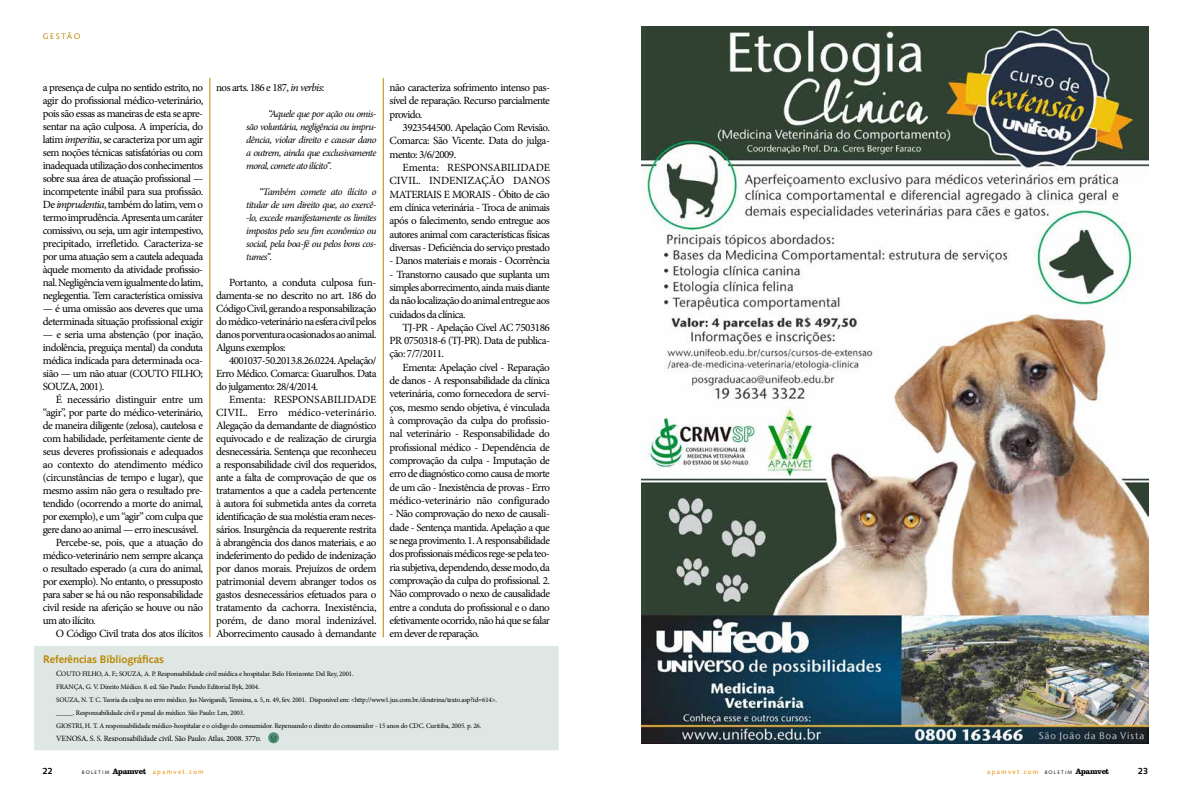
<style>
.page{position:relative;width:1191px;height:794px;background:#fff}
.page>*{position:absolute;margin:0;border:0;box-sizing:border-box;transform-origin:0 0}
.t1{font:11px/13px "Minion Pro";letter-spacing:-.05em;color:#000;text-align:justify}
.t2{font:11px "Minion Pro";letter-spacing:-.03em;color:#000}
.t3{font:11px "Minion Pro";letter-spacing:-.025em;color:#000}
.t4{font:700 11px "Syntax LT Std";letter-spacing:-.01em;color:#b98600}
.t5{font:italic 10px/13px "Minion Pro";letter-spacing:-.055em;color:#000;text-align:justify}
.t6{font:700 9px "Syntax LT Std";color:#000}
.t7{font:8px "Minion Pro";letter-spacing:-.02em;color:#000}
.t8{font:8px "Syntax LT Std";letter-spacing:.2em;color:#b98600}
.t9{font:7px/13px "Minion Pro";letter-spacing:-.02em;color:#000}
.t10{font:6.5px "Syntax LT Std";letter-spacing:.2em;color:#e78c00}
.s1{font-style:italic}
.s2{font-size:8px}
.s3{font-size:5px;color:#000}
.s4{font-family:"Clarendon LT Std";font-weight:700;font-size:8px;color:#000}
</style>
<div class="page">
<hr style="left:210px;top:78px;width:1px;height:559px;background:#b98600">
<hr style="left:383px;top:78px;width:1px;height:559px;background:#b98600">
<img style="left:641px;top:26px;width:507px;height:717px">
<div style="left:34px;top:646px;width:525px;height:104px;background:#dee7e4"></div>
<div style="left:268px;top:732px;width:11px;height:11px;background:#579588;border-radius:50%"></div>
<svg style="left:270px;top:733px;width:7px;height:9px"></svg>
<p class="t8" style="left:43px;top:32px;width:39px">GESTÃO</p>
<p class="t1" style="left:43px;top:81px;width:162px">a presença de culpa no sentido estrito, no agir do profissional médico-veterinário, pois são essas as maneiras de esta se apre&shy;sentar na ação culposa. A imperícia, do latim <span class="s1">imperitia</span>, se caracteriza por um agir sem noções técnicas satisfatórias ou com inadequada utilização dos conhecimentos sobre sua área de atuação profissional — incompetente inábil para sua profissão.<br>De <span class="s1">imprudentia</span>, também do latim, vem o termo imprudência. Apresenta um caráter comissivo, ou seja, um agir intempestivo, precipitado, irrefletido. Caracteriza-se por uma atuação sem a cautela adequada àquele momento da atividade profissio&shy;nal. Negligência vem igualmente do latim, neglegentia. Tem característica omissiva</p>
<p class="t1" style="left:43px;top:302px;width:162px">— é uma omissão aos deveres que uma determinada situação profissional exigir</p>
<p class="t1" style="left:43px;top:328px;width:162px">— e seria uma abstenção (por inação, indolência, preguiça mental) da conduta médica indicada para determinada oca&shy;sião — um não atuar (COUTO FILHO; SOUZA, 2001).</p>
<p class="t3" style="left:56px;top:392px;width:149px">É necessário distinguir entre um</p>
<p class="t1" style="left:43px;top:406px;width:162px">“agir”, por parte do médico-veterinário,</p>
<p class="t1" style="left:43px;top:419px;width:162px">de maneira diligente (zelosa), cautelosa e</p>
<p class="t1" style="left:43px;top:432px;width:162px">com habilidade, perfeitamente ciente de</p>
<p class="t1" style="left:43px;top:445px;width:162px">seus deveres profissionais e adequados</p>
<p class="t2" style="left:43px;top:457px;width:162px">ao contexto do atendimento médico</p>
<p class="t1" style="left:43px;top:471px;width:162px">(circunstâncias de tempo e lugar), que</p>
<p class="t1" style="left:43px;top:484px;width:162px">mesmo assim não gera o resultado pre-</p>
<p class="t1" style="left:43px;top:497px;width:162px">tendido (ocorrendo a morte do animal,</p>
<p class="t1" style="left:43px;top:510px;width:162px">por exemplo), e um “agir” com culpa que</p>
<p class="t1" style="left:43px;top:523px;width:157px">gere dano ao animal — erro inescusável.</p>
<p class="t1" style="left:56px;top:536px;width:149px">Percebe-se, pois, que a atuação do</p>
<p class="t1" style="left:43px;top:549px;width:162px">médico-veterinário nem sempre alcança</p>
<p class="t1" style="left:43px;top:562px;width:162px">o resultado esperado (a cura do animal,</p>
<p class="t1" style="left:43px;top:575px;width:162px">por exemplo). No entanto, o pressuposto</p>
<p class="t1" style="left:43px;top:588px;width:162px">para saber se há ou não responsabilidade</p>
<p class="t1" style="left:43px;top:601px;width:162px">civil reside na aferição se houve ou não</p>
<p class="t1" style="left:43px;top:614px;width:54px">um ato ilícito.</p>
<p class="t1" style="left:56px;top:627px;width:149px">O Código Civil trata dos atos ilícitos</p>
<p class="t1" style="left:216px;top:81px;width:110px">nos arts. 186 e 187, <span class="s1">in verbis</span>:</p>
<p class="t5" style="left:246px;top:107px;width:132px;text-indent:22px">“Aquele que por ação ou omis&shy;são voluntária, negligência ou impru&shy;dência, violar direito e causar dano a outrem, ainda que exclusivamente moral, comete ato ilícito”.</p>
<p class="t5" style="left:246px;top:185px;width:132px;text-indent:13px">“Também comete ato ilícito o titular de um direito que, ao exercê--lo, excede manifestamente os limites impostos pelo seu fim econômico ou social, pela boa-fé ou pelos bons cos&shy;tumes”.</p>
<p class="t1" style="left:216px;top:276px;width:162px;text-indent:13px">Portanto, a conduta culposa fun&shy;damenta-se no descrito no art. 186 do Código Civil, gerando a responsabilização do médico-veterinário na esfera civil pelos danos porventura ocasionados ao animal.<br>Alguns exemplos:</p>
<p class="t1" style="left:216px;top:354px;width:162px;text-indent:13px">4001037-50.2013.8.26.0224. Apelação/ Erro Médico. Comarca: Guarulhos. Data do julgamento: 28/4/2014.</p>
<p class="t1" style="left:216px;top:393px;width:162px;text-indent:13px">Ementa: RESPONSABILIDADE CIVIL. Erro médico-veterinário.<br>Alegação da demandante de diagnóstico equivocado e de realização de cirurgia desnecessária. Sentença que reconheceu a responsabilidade civil dos requeridos, ante a falta de comprovação de que os tratamentos a que a cadela pertencente à autora foi submetida antes da correta identificação de sua moléstia eram neces&shy;sários. Insurgência da requerente restrita à abrangência dos danos materiais, e ao indeferimento do pedido de indenização por danos morais. Prejuízos de ordem patrimonial devem abranger todos os gastos desnecessários efetuados para o tratamento da cachorra. Inexistência, porém, de dano moral indenizável.<br>Aborrecimento causado à demandante</p>
<p class="t1" style="left:389px;top:81px;width:162px;line-height:13.3px">não caracteriza sofrimento intenso pas&shy;sível de reparação. Recurso parcialmente provido.</p>
<p class="t1" style="left:389px;top:121px;width:162px;line-height:13.3px;text-indent:13px">3923544500. Apelação Com Revisão.<br>Comarca: São Vicente. Data do julga&shy;mento: 3/6/2009.</p>
<p class="t1" style="left:389px;top:161px;width:162px;line-height:13.3px;text-indent:13px">Ementa: RESPONSABILIDADE CIVIL. INDENIZAÇÃO DANOS MATERIAIS E MORAIS - Óbito de cão em clínica veterinária - Troca de animais após o falecimento, sendo entregue aos autores animal com características físicas diversas - Deficiência do serviço prestado</p>
<p class="t1" style="left:389px;top:254px;width:162px">- Danos materiais e morais - Ocorrência</p>
<p class="t1" style="left:389px;top:267px;width:162px;line-height:13.3px">- Transtorno causado que suplanta um simples aborrecimento, ainda mais diante da não localização do animal entregue aos cuidados da clínica.</p>
<p class="t1" style="left:389px;top:321px;width:162px;line-height:13.3px;text-indent:13px">TJ-PR - Apelação Cível AC 7503186<br>PR 0750318-6 (TJ-PR). Data de publica&shy;ção: 7/7/2011.</p>
<p class="t1" style="left:389px;top:361px;width:162px;line-height:13.3px;text-indent:13px">Ementa: Apelação cível - Reparação de danos - A responsabilidade da clínica veterinária, como fornecedora de servi&shy;ços, mesmo sendo objetiva, é vinculada à comprovação da culpa do profissio&shy;nal veterinário - Responsabilidade do profissional médico - Dependência de comprovação da culpa - Imputação de erro de diagnóstico como causa de morte de um cão - Inexistência de provas - Erro médico-veterinário não configurado</p>
<p class="t1" style="left:389px;top:507px;width:162px;line-height:13.3px">- Não comprovação do nexo de causali&shy;dade - Sentença mantida. Apelação a que se nega provimento. 1. A responsabilidade dos profissionais médicos rege-se pela teo&shy;ria subjetiva, dependendo, desse modo, da comprovação da culpa do profissional. 2.<br>Não comprovado o nexo de causalidade entre a conduta do profissional e o dano efetivamente ocorrido, não há que se falar em dever de reparação.</p>
<p class="t4" style="left:43px;top:653px;width:122px">Referências Bibliográficas</p>
<p class="t9" style="left:56px;top:667px;width:442px"><span class="s2">C</span>OUTO FILHO, A. F.; SOUZA, A. P. Responsabilidade civil médica e hospitalar. Belo Horizonte: Del Rey, 2001.<br>FRANÇA, G. V. Direito Médico. 8. ed. São Paulo: Fundo Editorial Byk, 2004.<br>SOUZA, N. T. C. Teoria da culpa no erro médico. Jus Navigandi, Teresina, a. 5, n. 49, fev. 2001. Disponível em: &lt;http://www1.jus.com.br./doutrina/texto.asp?id=614&gt;. _____. Responsabilidade civil e penal do médico. São Paulo: Lzn, 2003.<br>GIOSTRI, H. T. A responsabilidade médico-hospitalar e o código do consumidor. Repensando o direito do consumidor - 15 anos do CDC. Curitiba, 2005. p. 26.</p>
<p class="t7" style="left:56px;top:733px;width:207px">VENOSA, S. S. Responsabilidade civil. São Paulo: Atlas, 2008. 377p.</p>
<p class="t6" style="left:43px;top:765px;width:12px">22</p>
<p class="t10" style="left:82px;top:767px;width:123px"><span class="s3">BOLETIM</span> <span class="s4">Apamvet</span> apamvet.com</p>
<p class="t10" style="left:987px;top:767px;width:123px">apamvet.com <span class="s3">BOLETIM</span> <span class="s4">Apamvet</span></p>
<p class="t6" style="left:1138px;top:765px;width:12px">23</p>
</div>
